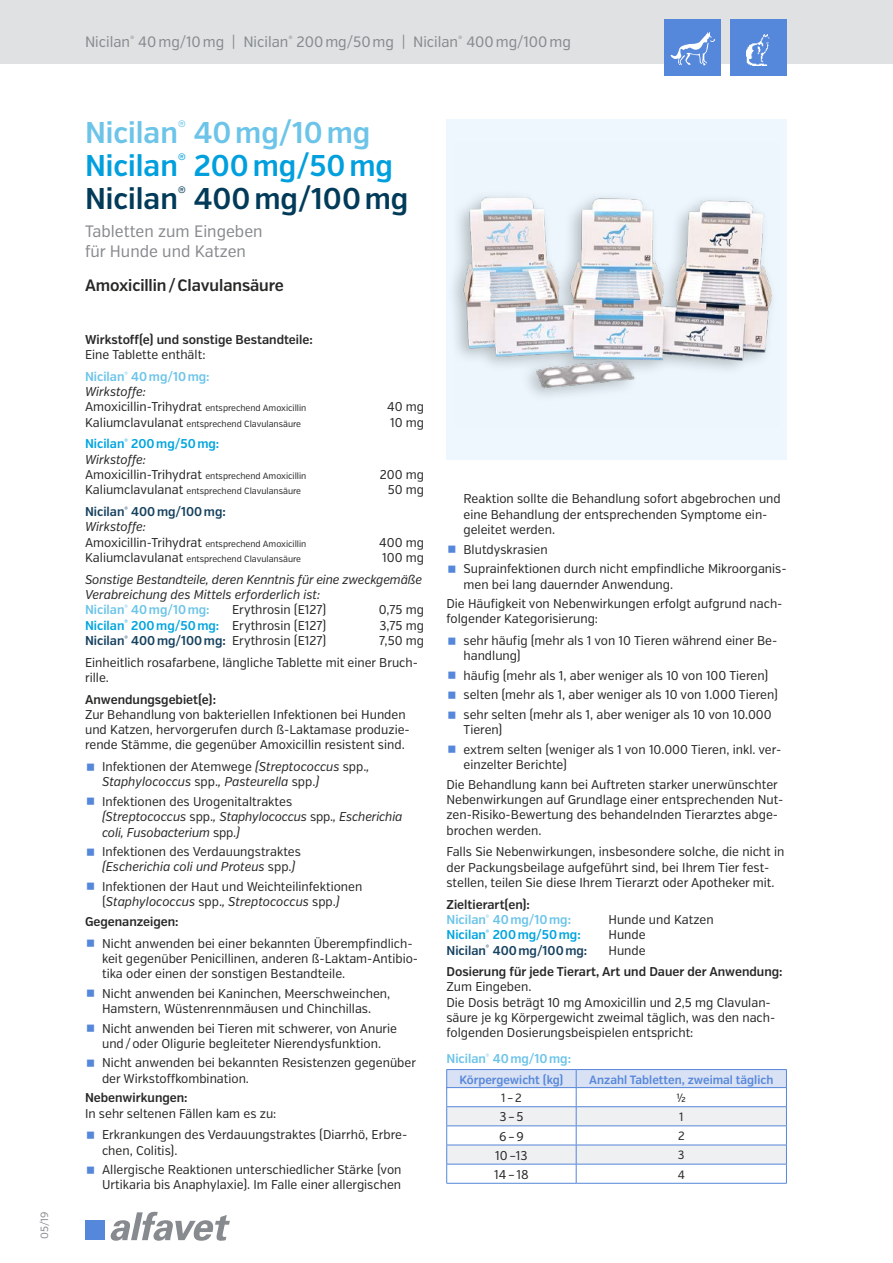
<style>
.page{position:relative;width:893px;height:1263px;background:#fff}
.page>*{position:absolute;margin:0;border:0;box-sizing:border-box;transform-origin:0 0}
.t1{font:600 30px/33px "Verb Cond";color:#023b59}
.t2{font:16.5px/19.8px "Verb Cond";color:#878a8e}
.t3{font:600 16.5px "Verb Cond";letter-spacing:-.005em;color:#282827}
.t4{font:15px "Verb Cond";color:#878a8e}
.t5{font:12.75px/15.3px "Verb Cond";color:#282827}
.t6{font:italic 12.75px/15.3px "Verb Cond";letter-spacing:-.01em;color:#282827}
.t7{font:600 12.75px "Verb Cond";color:#282827}
.t8{font:600 12.75px/15.3px "Verb Cond";color:#16415f}
.t9{font:600 12.75px/15.3px "Verb Cond";color:#00a4df}
.t10{font:600 12.75px/15.3px "Verb Cond";color:#6cc4e9}
.t11{font:600 12px "Verb Cond";color:#5788da}
.t12{font:12px "Verb Cond";color:#282827}
.t13{font:10.5px "Verb";color:#878a8e}
.t14{font:9px "Verb Cond";color:#282827}
.s1{color:#6cc4e9}
.s2{color:#009fdd}
.s3{font-weight:600;color:#6cc4e9}
.s4{font-size:12.75px}
.s5{font-weight:400;font-style:italic;color:#282827}
.s6{font-weight:600;font-style:normal;color:#6cc4e9}
.s7{font-weight:400;color:#282827}
.s8{font-style:normal}
.s9{font-style:italic}
.s10{color:#282827}
</style>
<div class="page">
<div style="left:0;top:0;width:893px;height:64px;background:#dfe1e2"></div>
<svg style="left:110px;top:1212px;width:120px;height:29px"></svg>
<div style="left:85px;top:1220px;width:20px;height:20px;background:#5587da"></div>
<div style="left:665px;top:19px;width:56px;height:57px;background:#5587da"></div>
<svg style="left:671px;top:32px;width:44px;height:33px"></svg>
<div style="left:730px;top:19px;width:57px;height:57px;background:#5587da"></div>
<img style="left:747px;top:35px;width:23px;height:30px">
<div style="left:446px;top:119px;width:341px;height:340px;background:#edf7fd"></div>
<img style="left:454px;top:195px;width:319px;height:201px">
<svg style="left:446px;top:1069px;width:341px;height:114px"></svg>
<hr style="left:446px;top:1183px;width:130px;height:1px;background:#5587da">
<hr style="left:576px;top:1183px;width:211px;height:1px;background:#5587da">
<p class="t13" style="left:38px;top:1239px;width:29px;rotate:-90deg">05/19</p>
<p class="t4" style="left:85px;top:33px;width:487px">Nicilan<sup>®</sup> 40mg/10mg | Nicilan<sup>®</sup> 200mg/50mg | Nicilan<sup>®</sup> 400mg/100mg</p>
<h1 class="t1" style="left:85px;top:117px;width:325px"><span class="s1">Nicilan</span><sup>®</sup> <span class="s1">40mg/10mg<br></span><span class="s2">Nicilan</span><sup>®</sup> <span class="s2">200mg/50mg<br></span>Nicilan<sup>®</sup> 400mg/100mg</h1>
<p class="t2" style="left:85px;top:222px;width:179px">Tabletten zum Eingeben für Hunde und Katzen</p>
<p class="t3" style="left:85px;top:275px;width:200px">Amoxicillin/Clavulansäure</p>
<p class="t7" style="left:85px;top:332px;width:229px">Wirkstoff(e) und sonstige Bestandteile:</p>
<p class="t5" style="left:85px;top:344px;width:126px;line-height:21.8px">Eine Tablette enthält:<br><span class="s3">Nicilan</span><sup>®</sup> <span class="s3">40mg/10mg:</span></p>
<p class="t6" style="left:85px;top:384px;width:63px">Wirkstoffe:</p>
<p class="t14" style="left:85px;top:403px;width:223px"><span class="s4">Amoxicillin-Trihydrat</span> entsprechend Amoxicillin</p>
<p class="t5" style="left:387px;top:400px;width:38px">40 mg</p>
<p class="t14" style="left:85px;top:418px;width:218px"><span class="s4">Kaliumclavulanat</span> entsprechend Clavulansäure</p>
<p class="t5" style="left:390px;top:415px;width:36px">10 mg</p>
<p class="t9" style="left:85px;top:437px;width:136px">Nicilan<sup>®</sup> 200mg/50mg:<br><span class="s5">Wirkstoffe:</span></p>
<p class="t14" style="left:85px;top:471px;width:223px"><span class="s4">Amoxicillin-Trihydrat</span> entsprechend Amoxicillin</p>
<p class="t5" style="left:380px;top:467px;width:46px">200 mg</p>
<p class="t14" style="left:85px;top:486px;width:218px"><span class="s4">Kaliumclavulanat</span> entsprechend Clavulansäure</p>
<p class="t5" style="left:388px;top:482px;width:38px">50 mg</p>
<p class="t8" style="left:85px;top:504px;width:142px">Nicilan<sup>®</sup> 400mg/100mg:<br><span class="s5">Wirkstoffe:</span></p>
<p class="t14" style="left:85px;top:538px;width:223px"><span class="s4">Amoxicillin-Trihydrat</span> entsprechend Amoxicillin</p>
<p class="t5" style="left:379px;top:535px;width:46px">400 mg</p>
<p class="t14" style="left:85px;top:553px;width:218px"><span class="s4">Kaliumclavulanat</span> entsprechend Clavulansäure</p>
<p class="t5" style="left:382px;top:550px;width:43px">100 mg</p>
<p class="t6" style="left:85px;top:572px;width:338px">Sonstige Bestandteile, deren Kenntnis für eine zweckgemäße<br>Verabreichung des Mittels erforderlich ist:<br><span class="s6">Nicilan</span><sup>®</sup> <span class="s6">40mg/10mg:</span></p>
<p class="t5" style="left:232px;top:602px;width:96px">Erythrosin (E127)</p>
<p class="t5" style="left:379px;top:602px;width:47px">0,75 mg</p>
<p class="t9" style="left:85px;top:618px;width:243px">Nicilan<sup>®</sup> 200mg/50mg: <span class="s7">Erythrosin (E127)</span></p>
<p class="t5" style="left:380px;top:618px;width:46px">3,75 mg</p>
<p class="t8" style="left:85px;top:633px;width:243px">Nicilan<sup>®</sup> 400mg/100mg: <span class="s7">Erythrosin (E127)</span></p>
<p class="t5" style="left:85px;top:630px;width:340px;line-height:21.8px;text-indent:294px">7,50 mg<br>Einheitlich rosafarbene, längliche Tablette mit einer Bruch-</p>
<p class="t5" style="left:85px;top:670px;width:25px">rille.</p>
<p class="t7" style="left:85px;top:691px;width:133px">Anwendungsgebiet(e):</p>
<p class="t5" style="left:85px;top:707px;width:326px">Zur Behandlung von bakteriellen Infektionen bei Hunden und Katzen, hervorgerufen durch ß-Laktamase produzie&shy;rende Stämme, die gegenüber Amoxicillin resistent sind.</p>
<p class="t6" style="left:102px;top:759px;width:269px"><span class="s8">Infektionen der Atemwege</span> (Streptococcus <span class="s8">spp.</span>,<br>Staphylococcus <span class="s8">spp.</span>, Pasteurella <span class="s8">spp.</span>)</p>
<p class="t6" style="left:102px;top:794px;width:302px"><span class="s8">Infektionen des Urogenitaltraktes<br></span>(Streptococcus <span class="s8">spp.</span>, Staphylococcus <span class="s8">spp.</span>, Escherichia coli, Fusobacterium <span class="s8">spp.</span>)</p>
<p class="t5" style="left:102px;top:844px;width:200px">Infektionen des Verdauungstraktes <span class="s9">(Escherichia coli und Proteus</span> spp.<span class="s9">)</span></p>
<p class="t5" style="left:102px;top:879px;width:262px">Infektionen der Haut und Weichteilinfektionen (<span class="s9">Staphylococcus</span> spp.<span class="s9">, Streptococcus</span> spp.<span class="s9">)</span></p>
<p class="t7" style="left:85px;top:914px;width:95px">Gegenanzeigen:</p>
<p class="t5" style="left:102px;top:936px;width:318px">Nicht anwenden bei einer bekannten Überempfindlich&shy;keit gegenüber Penicillinen, anderen ß-Laktam-Antibio&shy;tika oder einen der sonstigen Bestandteile.</p>
<p class="t5" style="left:102px;top:986px;width:290px">Nicht anwenden bei Kaninchen, Meerschweinchen,<br>Hamstern, Wüstenrennmäusen und Chinchillas.</p>
<p class="t5" style="left:102px;top:1021px;width:297px">Nicht anwenden bei Tieren mit schwerer, von Anurie und/oder Oligurie begleiteter Nierendysfunktion.</p>
<p class="t5" style="left:102px;top:1055px;width:316px">Nicht anwenden bei bekannten Resistenzen gegenüber der Wirkstoffkombination.</p>
<p class="t7" style="left:85px;top:1090px;width:104px">Nebenwirkungen:</p>
<p class="t5" style="left:102px;top:1102px;width:307px;line-height:21.8px;text-indent:-17px">In sehr seltenen Fällen kam es zu:<br>Erkrankungen des Verdauungstraktes (Diarrhö, Erbre-</p>
<p class="t5" style="left:102px;top:1140px;width:301px;line-height:19.5px">chen, Colitis).<br>Allergische Reaktionen unterschiedlicher Stärke (von</p>
<p class="t5" style="left:102px;top:1177px;width:301px">Urtikaria bis Anaphylaxie). Im Falle einer allergischen</p>
<p class="t5" style="left:463px;top:492px;width:319px">Reaktion sollte die Behandlung sofort abgebrochen und eine Behandlung der entsprechenden Symptome ein&shy;geleitet werden.</p>
<p class="t5" style="left:463px;top:540px;width:325px;line-height:19.5px">Blutdyskrasien<br>Suprainfektionen durch nicht empfindliche Mikroorganis-</p>
<p class="t5" style="left:446px;top:574px;width:338px;line-height:19.5px;text-indent:17px">men bei lang dauernder Anwendung.<br>Die Häufigkeit von Nebenwirkungen erfolgt aufgrund nach-</p>
<p class="t5" style="left:463px;top:608px;width:315px;line-height:21.8px;text-indent:-17px">folgender Kategorisierung:<br>sehr häufig (mehr als 1 von 10 Tieren während einer Be-</p>
<p class="t5" style="left:463px;top:646px;width:316px;line-height:19.5px">handlung)<br>häufig (mehr als 1, aber weniger als 10 von 100 Tieren) selten (mehr als 1, aber weniger als 10 von 1.000 Tieren) sehr selten (mehr als 1, aber weniger als 10 von 10.000</p>
<p class="t5" style="left:463px;top:720px;width:319px;line-height:19.5px">Tieren)<br>extrem selten (weniger als 1 von 10.000 Tieren, inkl. ver-</p>
<p class="t5" style="left:446px;top:755px;width:333px;line-height:19.5px;text-indent:17px">einzelter Berichte)<br>Die Behandlung kann bei Auftreten starker unerwünschter</p>
<p class="t5" style="left:446px;top:792px;width:338px">Nebenwirkungen auf Grundlage einer entsprechenden Nut&shy;zen-Risiko-Bewertung des behandelnden Tierarztes abge&shy;brochen werden.</p>
<p class="t5" style="left:446px;top:844px;width:339px">Falls Sie Nebenwirkungen, insbesondere solche, die nicht in der Packungsbeilage aufgeführt sind, bei Ihrem Tier fest&shy;stellen, teilen Sie diese Ihrem Tierarzt oder Apotheker mit.</p>
<p class="t10" style="left:446px;top:897px;width:126px"><span class="s10">Zieltierart(en):<br></span>Nicilan<sup>®</sup> 40mg/10mg:</p>
<p class="t5" style="left:608px;top:912px;width:107px">Hunde und Katzen</p>
<p class="t9" style="left:446px;top:927px;width:136px">Nicilan<sup>®</sup> 200mg/50mg:</p>
<p class="t5" style="left:608px;top:927px;width:39px">Hunde</p>
<p class="t8" style="left:446px;top:943px;width:142px">Nicilan<sup>®</sup> 400mg/100mg:</p>
<p class="t5" style="left:608px;top:942px;width:39px">Hunde</p>
<p class="t7" style="left:446px;top:964px;width:338px">Dosierung für jede Tierart, Art und Dauer der Anwendung:</p>
<p class="t5" style="left:446px;top:979px;width:330px">Zum Eingeben.<br>Die Dosis beträgt 10 mg Amoxicillin und 2,5 mg Clavulan&shy;säure je kg Körpergewicht zweimal täglich, was den nach&shy;folgenden Dosierungsbeispielen entspricht:</p>
<p class="t10" style="left:446px;top:1051px;width:126px">Nicilan<sup>®</sup> 40mg/10mg:</p>
<p class="t11" style="left:459px;top:1072px;width:105px">Körpergewicht (kg)</p>
<p class="t11" style="left:589px;top:1072px;width:186px">Anzahl Tabletten, zweimal täglich</p>
<p class="t12" style="left:501px;top:1090px;width:22px">1–2</p>
<p class="t12" style="left:677px;top:1090px;width:11px">½</p>
<p class="t5" style="left:499px;top:1109px;width:26px">3–5</p>
<p class="t12" style="left:679px;top:1110px;width:6px">1</p>
<p class="t5" style="left:499px;top:1129px;width:26px">6–9</p>
<p class="t12" style="left:678px;top:1129px;width:8px">2</p>
<p class="t5" style="left:495px;top:1148px;width:34px">10–13</p>
<p class="t12" style="left:678px;top:1148px;width:8px">3</p>
<p class="t5" style="left:494px;top:1167px;width:36px">14–18</p>
<p class="t12" style="left:678px;top:1167px;width:9px">4</p>
</div>
